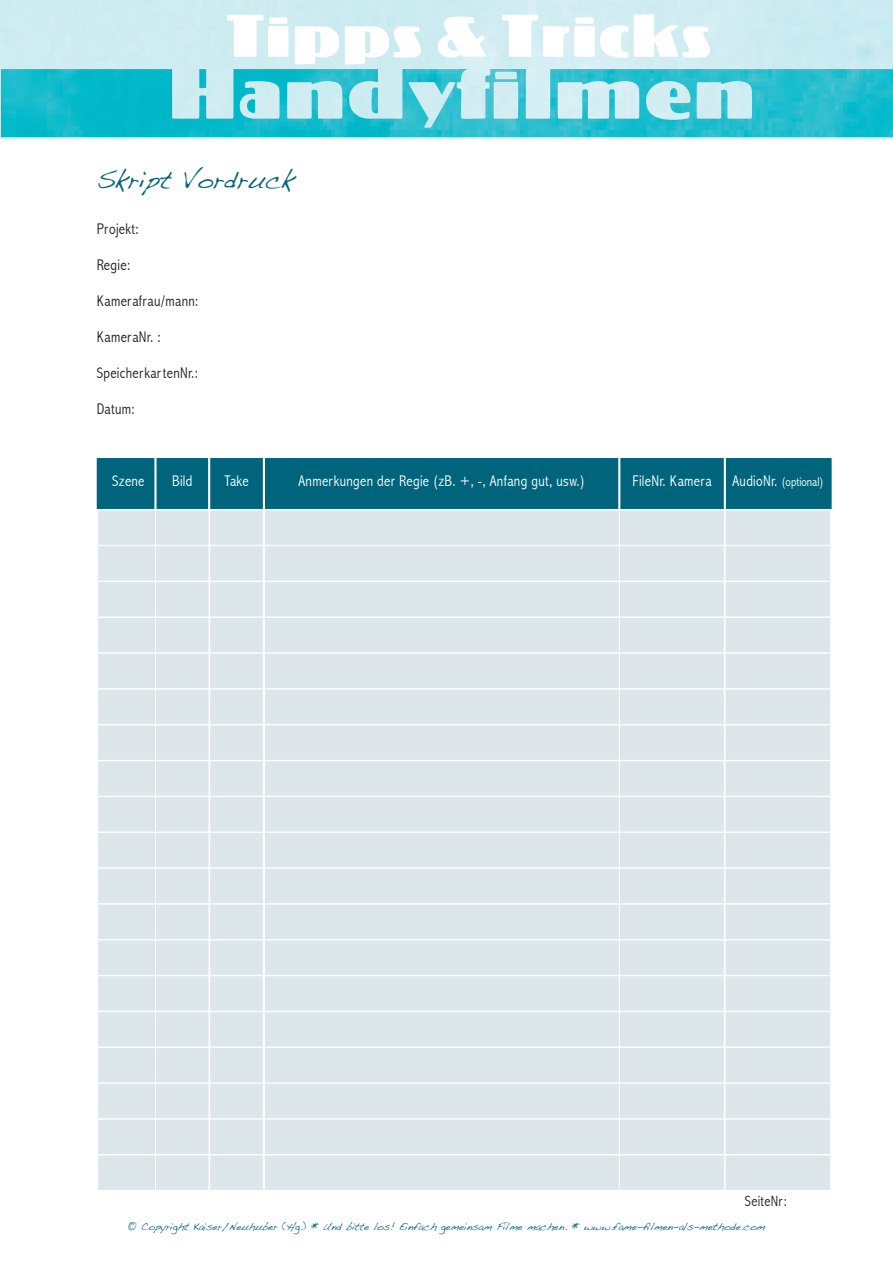
<style>
.page{position:relative;width:893px;height:1263px;background:#fff}
.page>*{position:absolute;margin:0;border:0;box-sizing:border-box;transform-origin:0 0}
.t1{font:25.35px "Handwriting Dakota";color:#00657c}
.t2{font:300 condensed 15.45px "Abadi";letter-spacing:.02em;color:#fff}
.t3{font:300 condensed 15.45px "Abadi";letter-spacing:.02em;color:#231f20}
.t4{font:300 condensed 15px "Abadi";letter-spacing:.02em;color:#231f20}
.t5{font:300 condensed 12.6px "Abadi";color:#fff}
.t6{font:10.5px "Handwriting Dakota";letter-spacing:-.01em;color:#00657c}
.s1{font-size:15.45px}
</style>
<div class="page">
<svg style="left:0;top:0;width:893px;height:139px;background:#cdebf0"></svg>
<img style="left:1px;top:69px;width:892px;height:68px">
<svg style="left:227px;top:15px;width:483px;height:50px"></svg>
<div style="left:98px;top:459px;width:732px;height:50px;background:#00657c"></div>
<div style="left:98px;top:510px;width:732px;height:680px;background:#dce6eb"></div>
<hr style="left:97px;top:458px;width:58px;height:1px;background:#00657c">
<hr style="left:97px;top:459px;width:1px;height:50px;background:#00657c">
<hr style="left:155px;top:458px;width:54px;height:1px;background:#00657c">
<hr style="left:209px;top:458px;width:55px;height:1px;background:#00657c">
<hr style="left:264px;top:458px;width:355px;height:1px;background:#00657c">
<hr style="left:619px;top:458px;width:106px;height:1px;background:#00657c">
<hr style="left:725px;top:458px;width:107px;height:1px;background:#00657c">
<hr style="left:830px;top:459px;width:2px;height:50px;background:#00657c">
<hr style="left:97px;top:545px;width:58px;height:1px;background:#fff">
<hr style="left:155px;top:545px;width:54px;height:1px;background:#fff">
<hr style="left:209px;top:545px;width:55px;height:1px;background:#fff">
<hr style="left:264px;top:545px;width:355px;height:1px;background:#fff">
<hr style="left:619px;top:545px;width:106px;height:1px;background:#fff">
<hr style="left:725px;top:545px;width:107px;height:1px;background:#fff">
<hr style="left:97px;top:581px;width:58px;height:1px;background:#fff">
<hr style="left:155px;top:581px;width:54px;height:1px;background:#fff">
<hr style="left:209px;top:581px;width:55px;height:1px;background:#fff">
<hr style="left:264px;top:581px;width:355px;height:1px;background:#fff">
<hr style="left:619px;top:581px;width:106px;height:1px;background:#fff">
<hr style="left:725px;top:581px;width:107px;height:1px;background:#fff">
<hr style="left:97px;top:616px;width:58px;height:2px;background:#fff">
<hr style="left:155px;top:616px;width:54px;height:2px;background:#fff">
<hr style="left:209px;top:616px;width:55px;height:2px;background:#fff">
<hr style="left:264px;top:616px;width:355px;height:2px;background:#fff">
<hr style="left:619px;top:616px;width:106px;height:2px;background:#fff">
<hr style="left:725px;top:616px;width:107px;height:2px;background:#fff">
<hr style="left:97px;top:652px;width:58px;height:2px;background:#fff">
<hr style="left:155px;top:652px;width:54px;height:2px;background:#fff">
<hr style="left:209px;top:652px;width:55px;height:2px;background:#fff">
<hr style="left:264px;top:652px;width:355px;height:2px;background:#fff">
<hr style="left:619px;top:652px;width:106px;height:2px;background:#fff">
<hr style="left:725px;top:652px;width:107px;height:2px;background:#fff">
<hr style="left:97px;top:688px;width:58px;height:2px;background:#fff">
<hr style="left:155px;top:688px;width:54px;height:2px;background:#fff">
<hr style="left:209px;top:688px;width:55px;height:2px;background:#fff">
<hr style="left:264px;top:688px;width:355px;height:2px;background:#fff">
<hr style="left:619px;top:688px;width:106px;height:2px;background:#fff">
<hr style="left:725px;top:688px;width:107px;height:2px;background:#fff">
<hr style="left:97px;top:724px;width:58px;height:1px;background:#fff">
<hr style="left:155px;top:724px;width:54px;height:1px;background:#fff">
<hr style="left:209px;top:724px;width:55px;height:1px;background:#fff">
<hr style="left:264px;top:724px;width:355px;height:1px;background:#fff">
<hr style="left:619px;top:724px;width:106px;height:1px;background:#fff">
<hr style="left:725px;top:724px;width:107px;height:1px;background:#fff">
<hr style="left:97px;top:760px;width:58px;height:1px;background:#fff">
<hr style="left:155px;top:760px;width:54px;height:1px;background:#fff">
<hr style="left:209px;top:760px;width:55px;height:1px;background:#fff">
<hr style="left:264px;top:760px;width:355px;height:1px;background:#fff">
<hr style="left:619px;top:760px;width:106px;height:1px;background:#fff">
<hr style="left:725px;top:760px;width:107px;height:1px;background:#fff">
<hr style="left:97px;top:796px;width:58px;height:1px;background:#fff">
<hr style="left:155px;top:796px;width:54px;height:1px;background:#fff">
<hr style="left:209px;top:796px;width:55px;height:1px;background:#fff">
<hr style="left:264px;top:796px;width:355px;height:1px;background:#fff">
<hr style="left:619px;top:796px;width:106px;height:1px;background:#fff">
<hr style="left:725px;top:796px;width:107px;height:1px;background:#fff">
<hr style="left:97px;top:831px;width:58px;height:2px;background:#fff">
<hr style="left:155px;top:831px;width:54px;height:2px;background:#fff">
<hr style="left:209px;top:831px;width:55px;height:2px;background:#fff">
<hr style="left:264px;top:831px;width:355px;height:2px;background:#fff">
<hr style="left:619px;top:831px;width:106px;height:2px;background:#fff">
<hr style="left:725px;top:831px;width:107px;height:2px;background:#fff">
<hr style="left:97px;top:867px;width:58px;height:2px;background:#fff">
<hr style="left:155px;top:867px;width:54px;height:2px;background:#fff">
<hr style="left:209px;top:867px;width:55px;height:2px;background:#fff">
<hr style="left:264px;top:867px;width:355px;height:2px;background:#fff">
<hr style="left:619px;top:867px;width:106px;height:2px;background:#fff">
<hr style="left:725px;top:867px;width:107px;height:2px;background:#fff">
<hr style="left:97px;top:903px;width:58px;height:2px;background:#fff">
<hr style="left:155px;top:903px;width:54px;height:2px;background:#fff">
<hr style="left:209px;top:903px;width:55px;height:2px;background:#fff">
<hr style="left:264px;top:903px;width:355px;height:2px;background:#fff">
<hr style="left:619px;top:903px;width:106px;height:2px;background:#fff">
<hr style="left:725px;top:903px;width:107px;height:2px;background:#fff">
<hr style="left:97px;top:939px;width:58px;height:1px;background:#fff">
<hr style="left:155px;top:939px;width:54px;height:1px;background:#fff">
<hr style="left:209px;top:939px;width:55px;height:1px;background:#fff">
<hr style="left:264px;top:939px;width:355px;height:1px;background:#fff">
<hr style="left:619px;top:939px;width:106px;height:1px;background:#fff">
<hr style="left:725px;top:939px;width:107px;height:1px;background:#fff">
<hr style="left:97px;top:975px;width:58px;height:1px;background:#fff">
<hr style="left:155px;top:975px;width:54px;height:1px;background:#fff">
<hr style="left:209px;top:975px;width:55px;height:1px;background:#fff">
<hr style="left:264px;top:975px;width:355px;height:1px;background:#fff">
<hr style="left:619px;top:975px;width:106px;height:1px;background:#fff">
<hr style="left:725px;top:975px;width:107px;height:1px;background:#fff">
<hr style="left:97px;top:1011px;width:58px;height:1px;background:#fff">
<hr style="left:155px;top:1011px;width:54px;height:1px;background:#fff">
<hr style="left:209px;top:1011px;width:55px;height:1px;background:#fff">
<hr style="left:264px;top:1011px;width:355px;height:1px;background:#fff">
<hr style="left:619px;top:1011px;width:106px;height:1px;background:#fff">
<hr style="left:725px;top:1011px;width:107px;height:1px;background:#fff">
<hr style="left:97px;top:1046px;width:58px;height:2px;background:#fff">
<hr style="left:155px;top:1046px;width:54px;height:2px;background:#fff">
<hr style="left:209px;top:1046px;width:55px;height:2px;background:#fff">
<hr style="left:264px;top:1046px;width:355px;height:2px;background:#fff">
<hr style="left:619px;top:1046px;width:106px;height:2px;background:#fff">
<hr style="left:725px;top:1046px;width:107px;height:2px;background:#fff">
<hr style="left:97px;top:1082px;width:58px;height:2px;background:#fff">
<hr style="left:155px;top:1082px;width:54px;height:2px;background:#fff">
<hr style="left:209px;top:1082px;width:55px;height:2px;background:#fff">
<hr style="left:264px;top:1082px;width:355px;height:2px;background:#fff">
<hr style="left:619px;top:1082px;width:106px;height:2px;background:#fff">
<hr style="left:725px;top:1082px;width:107px;height:2px;background:#fff">
<hr style="left:97px;top:1118px;width:58px;height:2px;background:#fff">
<hr style="left:155px;top:1118px;width:54px;height:2px;background:#fff">
<hr style="left:209px;top:1118px;width:55px;height:2px;background:#fff">
<hr style="left:264px;top:1118px;width:355px;height:2px;background:#fff">
<hr style="left:619px;top:1118px;width:106px;height:2px;background:#fff">
<hr style="left:725px;top:1118px;width:107px;height:2px;background:#fff">
<hr style="left:97px;top:1154px;width:58px;height:1px;background:#fff">
<hr style="left:155px;top:1154px;width:54px;height:1px;background:#fff">
<hr style="left:209px;top:1154px;width:55px;height:1px;background:#fff">
<hr style="left:264px;top:1154px;width:355px;height:1px;background:#fff">
<hr style="left:619px;top:1154px;width:106px;height:1px;background:#fff">
<hr style="left:725px;top:1154px;width:107px;height:1px;background:#fff">
<hr style="left:154px;top:456px;width:3px;height:737px;background:#fff">
<hr style="left:208px;top:456px;width:2px;height:737px;background:#fff">
<hr style="left:618px;top:456px;width:2px;height:737px;background:#fff">
<hr style="left:724px;top:456px;width:2px;height:737px;background:#fff">
<hr style="left:263px;top:456px;width:2px;height:737px;background:#fff">
<h1 class="t1" style="left:97px;top:165px;width:199px">Skript Vordruck</h1>
<h2 class="t3" style="left:97px;top:220px;width:43px">Projekt:</h2>
<h2 class="t3" style="left:97px;top:256px;width:35px">Regie:</h2>
<h2 class="t3" style="left:97px;top:292px;width:103px">Kamerafrau/mann:</h2>
<h2 class="t3" style="left:97px;top:328px;width:65px">KameraNr. :</h2>
<h2 class="t3" style="left:97px;top:364px;width:103px">SpeicherkartenNr.:</h2>
<h2 class="t3" style="left:97px;top:400px;width:40px">Datum:</h2>
<h2 class="t2" style="left:112px;top:472px;width:34px">Szene</h2>
<h2 class="t2" style="left:172px;top:472px;width:22px">Bild</h2>
<h2 class="t2" style="left:224px;top:472px;width:26px">Take</h2>
<h2 class="t2" style="left:299px;top:472px;width:288px">Anmerkungen der Regie (zB. +, -, Anfang gut, usw.)</h2>
<h2 class="t2" style="left:632px;top:472px;width:81px">FileNr. Kamera</h2>
<p class="t5" style="left:732px;top:474px;width:92px"><span class="s1">AudioNr.</span> (optional)</p>
<h3 class="t4" style="left:745px;top:1192px;width:44px">SeiteNr:</h3>
<p class="t6" style="left:128px;top:1220px;width:638px">© Copyright Kaiser/Neuhuber (Hg.) * Und bitte los! Einfach gemeinsam Filme machen. * www.fame-filmen-als-methode.com</p>
</div>
